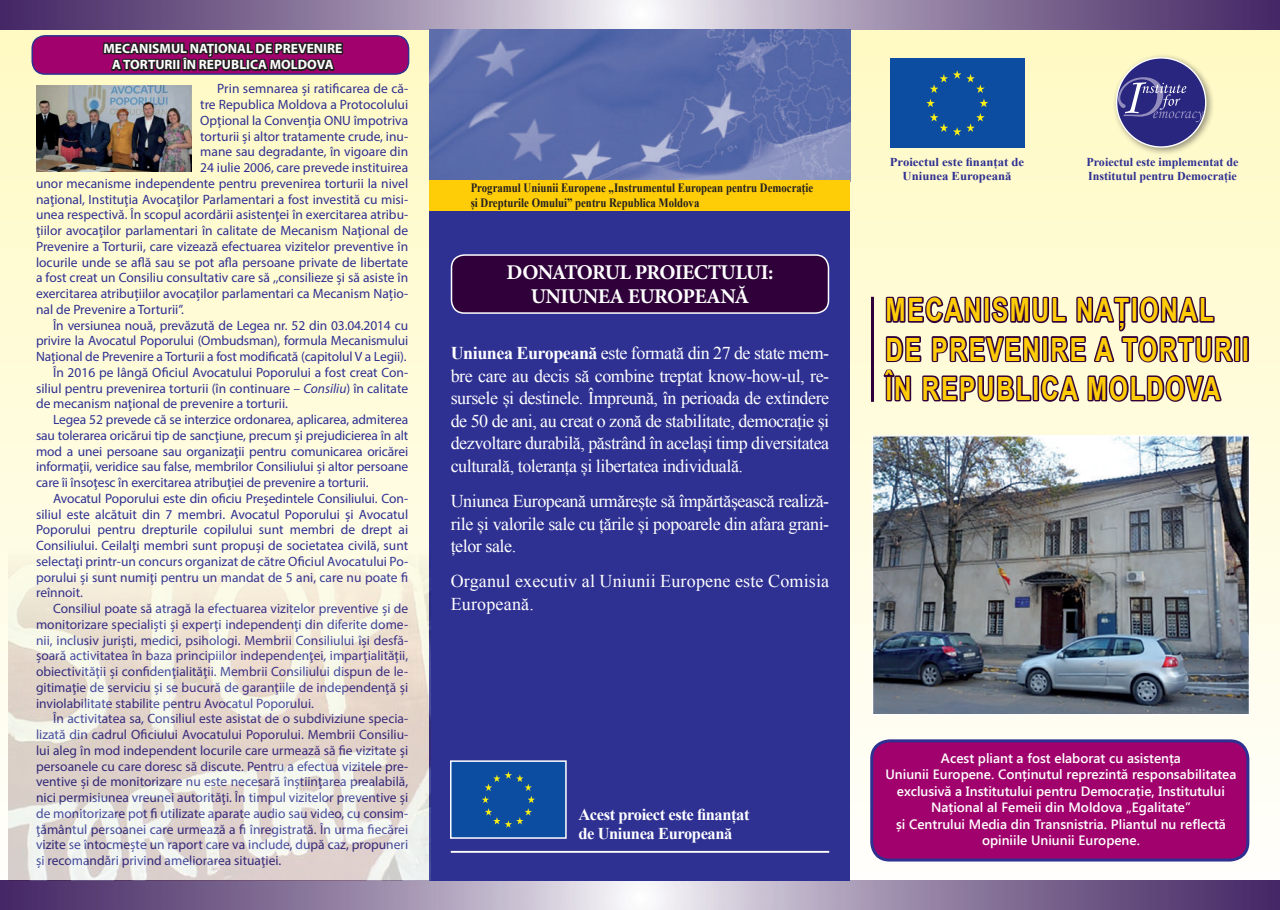
<style>
.page{position:relative;width:1280px;height:910px;background:#fff}
.page>*{position:absolute;margin:0;border:0;box-sizing:border-box;transform-origin:0 0}
.t1{font:700 32.1px/39.3px "Arial";letter-spacing:.075em;color:#fecd08;scale:.76 1}
.t2{font:700 21px/24px "Minion Pro";letter-spacing:-.025em;color:#fff;text-align:center}
.t3{font:18px/22.5px "Times New Roman";letter-spacing:-.025em;color:#fff;text-align:justify}
.t4{font:18px/22.5px "Times New Roman";letter-spacing:.01em;color:#fff}
.t5{font:700 16.5px/19.5px "Times New Roman";letter-spacing:-.025em;color:#fff}
.t6{font:13.5px "Myriad Pro";color:#2e3092}
.t7{font:600 13.5px/16.5px "Segoe UI";color:#fff;text-align:center}
.t8{font:700 13.5px/16.5px "Myriad Pro";color:#fff;text-align:center}
.t9{font:700 12.75px/14.1px "Times New Roman";color:#231f20;scale:.85 1}
.t10{font:700 12px/14.1px "Times New Roman";color:#2e3092}
.t11{font:700 12px/14.1px "Times New Roman";color:#2e3092;text-align:center;scale:1.06 1}
.s1{font-style:italic}
.s2{font-weight:700}
</style>
<div class="page">
<div style="left:0;top:0;width:1280px;height:910px;background:linear-gradient(to bottom,#fffac2,#fcfbfb)"></div>
<svg style="left:0;top:881px;width:1280px;height:29px;background:#9382a5"></svg>
<svg style="left:0;top:0;width:1280px;height:30px;background:#9989aa"></svg>
<img style="left:36px;top:85px;width:156px;height:87px">
<img style="left:874px;top:437px;width:374px;height:276px">
<div style="left:872px;top:435px;width:378px;height:280px;border:1px solid #fff"></div>
<div style="left:32px;top:36px;width:377px;height:38px;background:#a1016c;border-radius:13px"></div>
<div style="left:31px;top:35px;width:378px;height:40px;border:2px solid #2e3092;border-radius:13px"></div>
<svg style="left:101px;top:0;width:244px;height:99px;background:#8c6a80"></svg>
<div style="left:429px;top:30px;width:421px;height:851px;background:#2e3092"></div>
<hr style="left:451px;top:851px;width:378px;height:2px;background:#fff">
<div style="left:450px;top:760px;width:117px;height:79px;background:#0d4da1;border:2px solid #fff"></div>
<svg style="left:482px;top:771px;width:53px;height:57px"></svg>
<div style="left:451px;top:255px;width:377px;height:58px;background:#2f003a;border-radius:13px"></div>
<div style="left:451px;top:254px;width:378px;height:60px;border:2px solid #fff;border-radius:13px"></div>
<div style="left:1112px;top:54px;width:103px;height:102px;background:#231f20;opacity:.45"></div>
<div style="left:1116px;top:58px;width:90px;height:89px;background:#28267f;border-radius:50%"></div>
<svg style="left:1118px;top:77px;width:85px;height:45px"></svg>
<div style="left:890px;top:58px;width:134px;height:90px;background:#0d4da1"></div>
<svg style="left:926px;top:99px;width:9px;height:8px"></svg>
<svg style="left:930px;top:113px;width:55px;height:23px"></svg>
<svg style="left:980px;top:99px;width:8px;height:8px"></svg>
<svg style="left:930px;top:70px;width:55px;height:23px"></svg>
<div style="left:872px;top:741px;width:376px;height:119px;background:#a1016c;border-radius:18px"></div>
<div style="left:870px;top:739px;width:379px;height:122px;border:3px solid #2e3092;border-radius:18px"></div>
<img style="left:429px;top:30px;width:421px;height:150px">
<div style="left:429px;top:180px;width:421px;height:31px;background:#fecd08"></div>
<hr style="left:871px;top:297px;width:3px;height:105px;background:#2f003a">
<div style="left:1234px;top:336px;width:6px;height:26px;border:3px solid #2f003a"></div>
<div style="left:1242px;top:336px;width:7px;height:26px;border:3px solid #2f003a"></div>
<svg style="left:880px;top:271px;width:356px;height:137px;background:#baa8a3"></svg>
<img style="left:9px;top:549px;width:422px;height:332px">
<p class="t8" style="left:103px;top:40px;width:240px">MECANISMUL NAȚIONAL DE PREVENIRE<br>A TORTURII ÎN REPUBLICA MOLDOVA</p>
<p class="t6" style="left:217px;top:80px;width:192px">Prin semnarea şi ratificarea de că-</p>
<p class="t6" style="left:200px;top:96px;width:209px">tre Republica Moldova a Protocolului</p>
<p class="t6" style="left:200px;top:112px;width:209px">Opţional la Convenţia ONU împotriva</p>
<p class="t6" style="left:200px;top:128px;width:209px">torturii şi altor tratamente crude, inu-</p>
<p class="t6" style="left:200px;top:143px;width:209px">mane sau degradante, în vigoare din</p>
<p class="t6" style="left:200px;top:159px;width:209px">24 iulie 2006, care prevede instituirea</p>
<p class="t6" style="left:36px;top:175px;width:374px">unor mecanisme independente pentru prevenirea torturii la nivel</p>
<p class="t6" style="left:36px;top:191px;width:374px">naţional, Instituţia Avocaţilor Parlamentari a fost investită cu misi-</p>
<p class="t6" style="left:36px;top:206px;width:374px">unea respectivă. În scopul acordării asistenţei în exercitarea atribu-</p>
<p class="t6" style="left:36px;top:222px;width:374px">ţiilor avocaţilor parlamentari în calitate de Mecanism Naţional de</p>
<p class="t6" style="left:36px;top:238px;width:374px">Prevenire a Torturii, care vizează efectuarea vizitelor preventive în</p>
<p class="t6" style="left:36px;top:254px;width:374px">locurile unde se află sau se pot afla persoane private de libertate</p>
<p class="t6" style="left:36px;top:269px;width:374px">a fost creat un Consiliu consultativ care să ,,consilieze și să asiste în</p>
<p class="t6" style="left:36px;top:285px;width:374px">exercitarea atribuțiilor avocaților parlamentari ca Mecanism Națio-</p>
<p class="t6" style="left:36px;top:301px;width:149px">nal de Prevenire a Torturii”.</p>
<p class="t6" style="left:53px;top:317px;width:357px">În versiunea nouă, prevăzută de Legea nr. 52 din 03.04.2014 cu</p>
<p class="t6" style="left:36px;top:332px;width:374px">privire la Avocatul Poporului (Ombudsman), formula Mecanismului</p>
<p class="t6" style="left:36px;top:348px;width:372px">Național de Prevenire a Torturii a fost modificată (capitolul V a Legii).</p>
<p class="t6" style="left:53px;top:364px;width:357px">În 2016 pe lângă Oficiul Avocatului Poporului a fost creat Con-</p>
<p class="t6" style="left:36px;top:380px;width:374px">siliul pentru prevenirea torturii (în continuare – <span class="s1">Consiliu</span>) în calitate</p>
<p class="t6" style="left:36px;top:395px;width:254px">de mecanism naţional de prevenire a torturii.</p>
<p class="t6" style="left:53px;top:411px;width:357px">Legea 52 prevede că se interzice ordonarea, aplicarea, admiterea</p>
<p class="t6" style="left:36px;top:427px;width:374px">sau tolerarea oricărui tip de sancţiune, precum şi prejudicierea în alt</p>
<p class="t6" style="left:36px;top:443px;width:374px">mod a unei persoane sau organizaţii pentru comunicarea oricărei</p>
<p class="t6" style="left:36px;top:458px;width:374px">informaţii, veridice sau false, membrilor Consiliului şi altor persoane</p>
<p class="t6" style="left:36px;top:474px;width:334px">care îi însoţesc în exercitarea atribuţiei de prevenire a torturii.</p>
<p class="t6" style="left:53px;top:490px;width:357px">Avocatul Poporului este din oficiu Președintele Consiliului. Con-</p>
<p class="t6" style="left:36px;top:506px;width:374px">siliul este alcătuit din 7 membri. Avocatul Poporului şi Avocatul</p>
<p class="t6" style="left:36px;top:521px;width:374px">Poporului pentru drepturile copilului sunt membri de drept ai</p>
<p class="t6" style="left:36px;top:537px;width:374px">Consiliului. Ceilalţi membri sunt propuşi de societatea civilă, sunt</p>
<p class="t6" style="left:36px;top:553px;width:374px">selectaţi printr-un concurs organizat de către Oficiul Avocatului Po-</p>
<p class="t6" style="left:36px;top:569px;width:374px">porului şi sunt numiţi pentru un mandat de 5 ani, care nu poate fi</p>
<p class="t6" style="left:36px;top:584px;width:48px">reînnoit.</p>
<p class="t6" style="left:53px;top:600px;width:357px">Consiliul poate să atragă la efectuarea vizitelor preventive şi de</p>
<p class="t6" style="left:36px;top:616px;width:374px">monitorizare specialişti şi experţi independenţi din diferite dome-</p>
<p class="t6" style="left:36px;top:632px;width:374px">nii, inclusiv jurişti, medici, psihologi. Membrii Consiliului îşi desfă-</p>
<p class="t6" style="left:36px;top:647px;width:374px">şoară activitatea în baza principiilor independenţei, imparţialităţii,</p>
<p class="t6" style="left:36px;top:663px;width:374px">obiectivităţii şi confidenţialităţii. Membrii Consiliului dispun de le-</p>
<p class="t6" style="left:36px;top:679px;width:374px">gitimaţie de serviciu şi se bucură de garanţiile de independenţă şi</p>
<p class="t6" style="left:36px;top:695px;width:279px">inviolabilitate stabilite pentru Avocatul Poporului.</p>
<p class="t6" style="left:53px;top:710px;width:357px">În activitatea sa, Consiliul este asistat de o subdiviziune specia-</p>
<p class="t6" style="left:36px;top:726px;width:374px">lizată din cadrul Oficiului Avocatului Poporului. Membrii Consiliu-</p>
<p class="t6" style="left:36px;top:742px;width:374px">lui aleg în mod independent locurile care urmează să fie vizitate şi</p>
<p class="t6" style="left:36px;top:758px;width:374px">persoanele cu care doresc să discute. Pentru a efectua vizitele pre-</p>
<p class="t6" style="left:36px;top:773px;width:374px">ventive şi de monitorizare nu este necesară înştiinţarea prealabilă,</p>
<p class="t6" style="left:36px;top:789px;width:374px">nici permisiunea vreunei autorităţi. În timpul vizitelor preventive şi</p>
<p class="t6" style="left:36px;top:805px;width:374px">de monitorizare pot fi utilizate aparate audio sau video, cu consim-</p>
<p class="t6" style="left:36px;top:821px;width:374px">ţământul persoanei care urmează a fi înregistrată. În urma fiecărei</p>
<p class="t6" style="left:36px;top:836px;width:374px">vizite se întocmeşte un raport care va include, după caz, propuneri</p>
<p class="t6" style="left:36px;top:852px;width:247px">şi recomandări privind ameliorarea situaţiei.</p>
<p class="t9" style="left:471px;top:181px;width:405px">Programul Uniunii Europene „Instrumentul European pentru Democrație și Drepturile Omului” pentru Republica Moldova</p>
<h2 class="t2" style="left:506px;top:260px;width:268px">DONATORUL PROIECTULUI:<br>UNIUNEA EUROPEANĂ</h2>
<p class="t3" style="left:451px;top:342px;width:380px"><span class="s2">Uniunea Europeană</span> este formată din 27 de state mem&shy;bre care au decis să combine treptat know-how-ul, re&shy;sursele și destinele. Împreună, în perioada de extindere de 50 de ani, au creat o zonă de stabilitate, democrație și dezvoltare durabilă, păstrând în același timp diversitatea culturală, toleranța și libertatea individuală.</p>
<h3 class="t3" style="left:451px;top:490px;width:380px">Uniunea Europeană urmărește să împărtășească realiză&shy;rile și valorile sale cu țările și popoarele din afara grani&shy;țelor sale.</h3>
<h3 class="t4" style="left:451px;top:570px;width:380px">Organul executiv al Uniunii Europene este Comisia<br>Europeană.</h3>
<p class="t5" style="left:578px;top:804px;width:173px">Acest proiect este finanțat de Uniunea Europeană</p>
<p class="t11" style="left:890px;top:155px;width:128px">Proiectul este finanțat de<br>Uniunea Europeană</p>
<p class="t10" style="left:1086px;top:155px;width:153px">Proiectul este implementat de<br>Institutul pentru Democrație</p>
<h1 class="t1" style="left:885px;top:291px;width:480px">MECANISMUL NAȚIONAL<br>DE PREVENIRE A TORTURII<br>ÎN REPUBLICA MOLDOVA</h1>
<p class="t7" style="left:885px;top:749px;width:353px">Acest pliant a fost elaborat cu asistența<br>Uniunii Europene. Conținutul reprezintă responsabilitatea exclusivă a Institutului pentru Democrație, Institutului Național al Femeii din Moldova „Egalitate”<br>și Centrului Media din Transnistria. Pliantul nu reflectă opiniile Uniunii Europene.</p>
</div>
